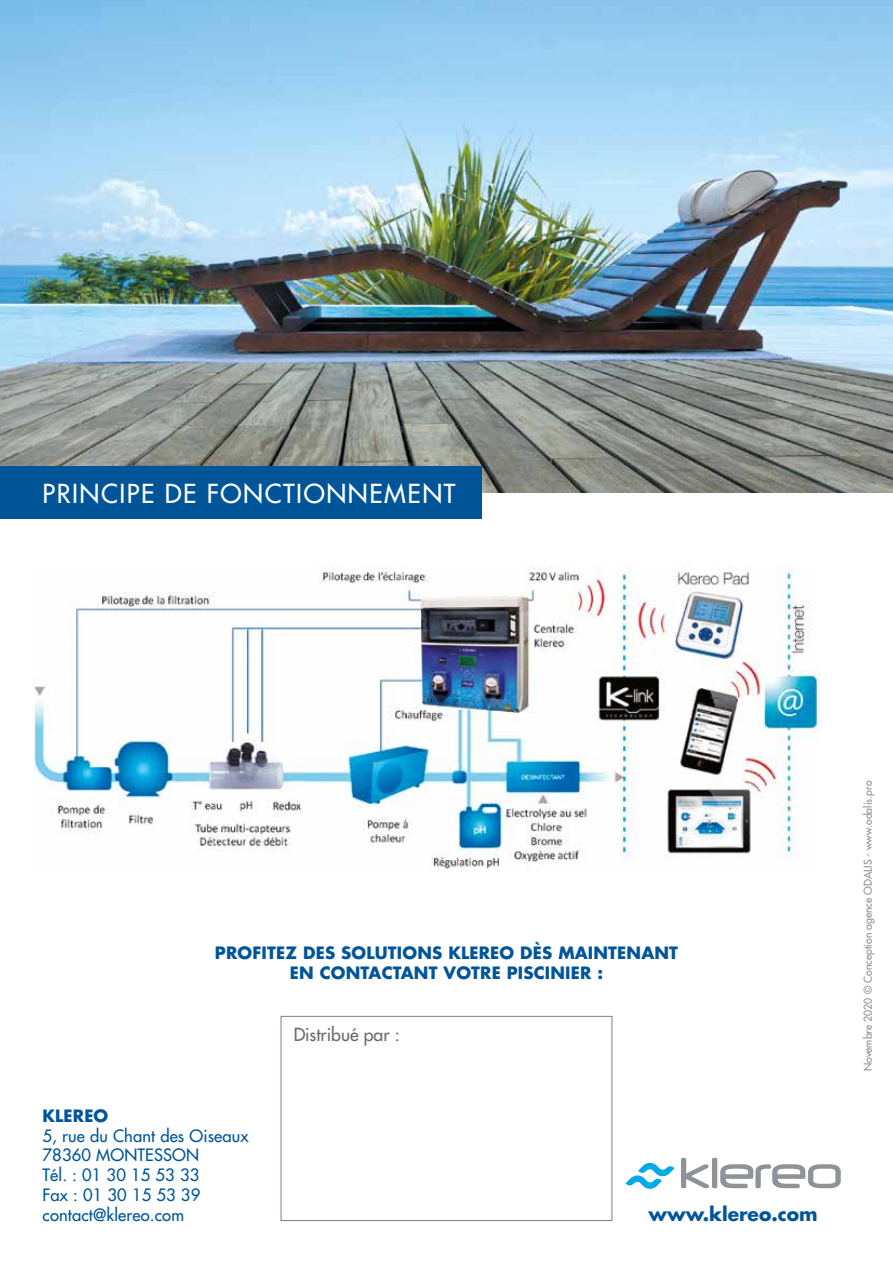
<style>
.page{position:relative;width:893px;height:1263px;background:#fff}
.page>*{position:absolute;margin:0;border:0;box-sizing:border-box;transform-origin:0 0}
.t1{font:25.5px "Futura";letter-spacing:.06em;color:#fff}
.t2{font:700 18.75px "Futura";color:#059}
.t3{font:17.7px "Futura";color:#000}
.t4{font:16.65px/20px "Futura";letter-spacing:.01em;color:#059}
.t5{font:700 16.65px/20px "Futura";letter-spacing:.01em;color:#059;text-align:center}
.t6{font:10.5px "Futura";color:#8b8b92}
</style>
<div class="page">
<img style="left:0;top:0;width:893px;height:492px">
<svg style="left:625px;top:1163px;width:49px;height:26px"></svg>
<svg style="left:681px;top:1158px;width:160px;height:30px"></svg>
<div style="left:0;top:466px;width:482px;height:52px;background:#059"></div>
<img style="left:33px;top:566px;width:786px;height:303px">
<h1 class="t1" style="left:43px;top:476px;width:414px">PRINCIPE DE FONCTIONNEMENT</h1>
<p class="t5" style="left:215px;top:942px;width:465px">PROFITEZ DES SOLUTIONS KLEREO DÈS MAINTENANT<br>EN CONTACTANT VOTRE PISCINIER :</p>
<p class="t5" style="left:43px;top:1105px;width:67px">KLEREO</p>
<p class="t4" style="left:43px;top:1125px;width:208px">5, rue du Chant des Oiseaux<br>78360 MONTESSON<br>Tél. : 01 30 15 53 33<br>Fax : 01 30 15 53 39 contact@klereo.com</p>
<p class="t3" style="left:293px;top:1022px;width:108px">Distribué par :</p>
<p class="t2" style="left:649px;top:1201px;width:171px">www.klereo.com</p>
<p class="t6" style="left:861px;top:1071px;width:292px;rotate:-90deg">Novembre 2020 © Conception agence ODALIS - www.odalis.pro</p>
</div>
